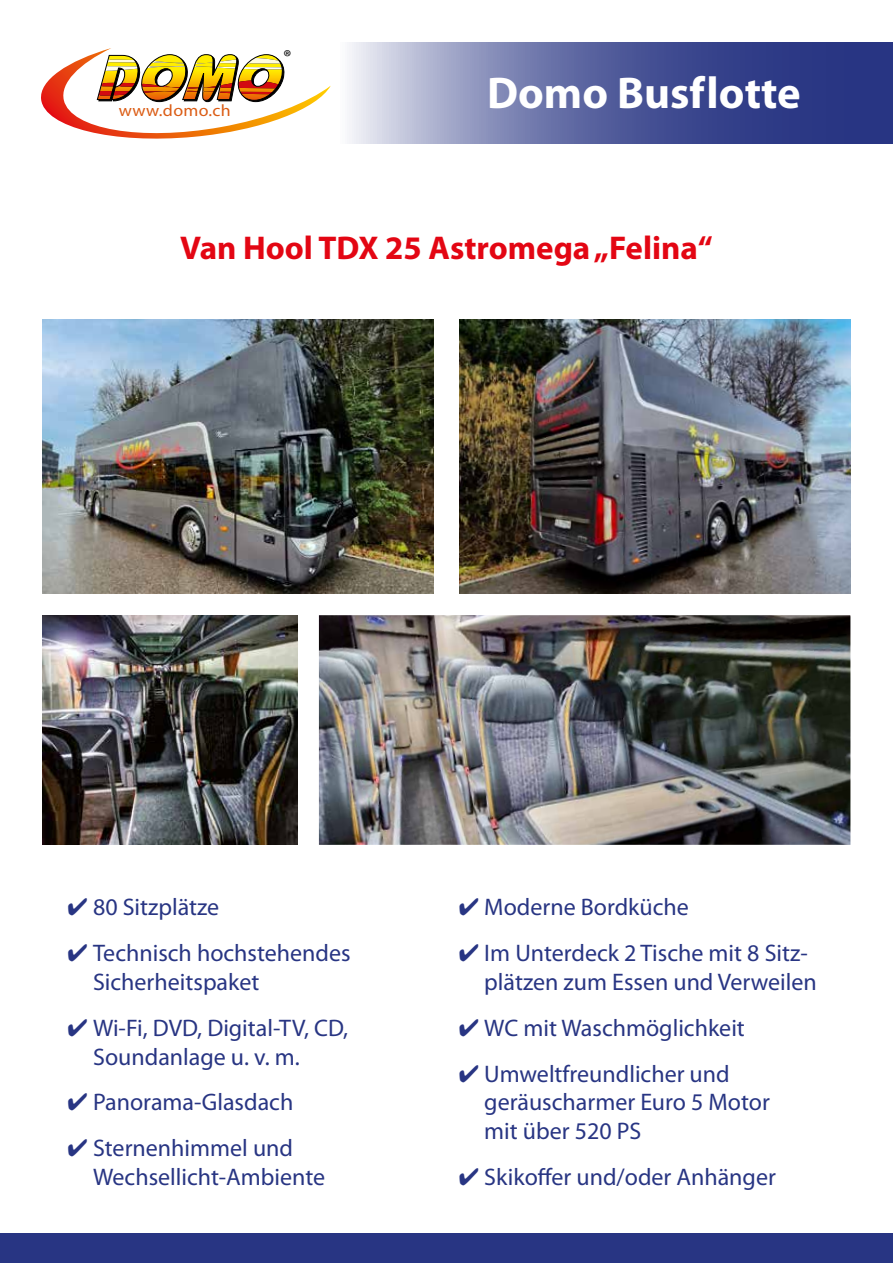
<style>
.page{position:relative;width:893px;height:1263px;background:#fff}
.page>*{position:absolute;margin:0;border:0;box-sizing:border-box;transform-origin:0 0}
.t1{font:700 44.7px "Myriad Pro";color:#fff}
.t2{font:700 33px "Myriad Pro";color:#e30613}
.t3{font:24px/28.8px "Myriad Pro";color:#283583}
.t4{font:18.9px "Myriad Pro";color:#000}
.t5{font:16.5px "Myriad Pro";letter-spacing:.02em;color:#db5c14;scale:1.08 1}
</style>
<div class="page">
<svg style="left:41px;top:48px;width:290px;height:91px"></svg>
<svg style="left:349px;top:43px;width:544px;height:101px;background:#636ca4"></svg>
<div style="left:0;top:1233px;width:893px;height:30px;background:#283583"></div>
<img style="left:43px;top:320px;width:391px;height:274px">
<img style="left:459px;top:320px;width:391px;height:274px">
<img style="left:43px;top:615px;width:255px;height:230px">
<img style="left:319px;top:615px;width:531px;height:230px">
<p class="t5" style="left:119px;top:100px;width:105px">www.domo.ch</p>
<p class="t4" style="left:284px;top:45px;width:9px">®</p>
<h1 class="t1" style="left:487px;top:64px;width:315px">Domo Busflotte</h1>
<h2 class="t2" style="left:180px;top:227px;width:534px">Van Hool TDX 25 Astromega „Felina“</h2>
<p class="t3" style="left:68px;top:892px;width:153px">✔ 80 Sitzplätze</p>
<p class="t3" style="left:93px;top:938px;width:259px;text-indent:-26px">✔ Technisch hochstehendes<br>Sicherheitspaket</p>
<p class="t3" style="left:93px;top:1013px;width:257px;text-indent:-26px">✔ Wi-Fi, DVD, Digital-TV, CD,<br>Soundanlage u. v. m.</p>
<p class="t3" style="left:68px;top:1087px;width:227px">✔ Panorama-Glasdach</p>
<p class="t3" style="left:93px;top:1133px;width:234px;text-indent:-26px">✔ Sternenhimmel und<br>Wechsellicht-Ambiente</p>
<p class="t3" style="left:459px;top:892px;width:232px">✔ Moderne Bordküche</p>
<p class="t3" style="left:484px;top:938px;width:334px;text-indent:-26px">✔ Im Unterdeck 2 Tische mit 8 Sitz&shy;plätzen zum Essen und Verweilen</p>
<p class="t3" style="left:459px;top:1013px;width:288px">✔ WC mit Waschmöglichkeit</p>
<p class="t3" style="left:484px;top:1059px;width:287px;text-indent:-26px">✔ Umweltfreundlicher und geräuscharmer Euro 5 Motor mit über 520 PS</p>
<p class="t3" style="left:459px;top:1162px;width:319px">✔ Skikoffer und/oder Anhänger</p>
</div>
